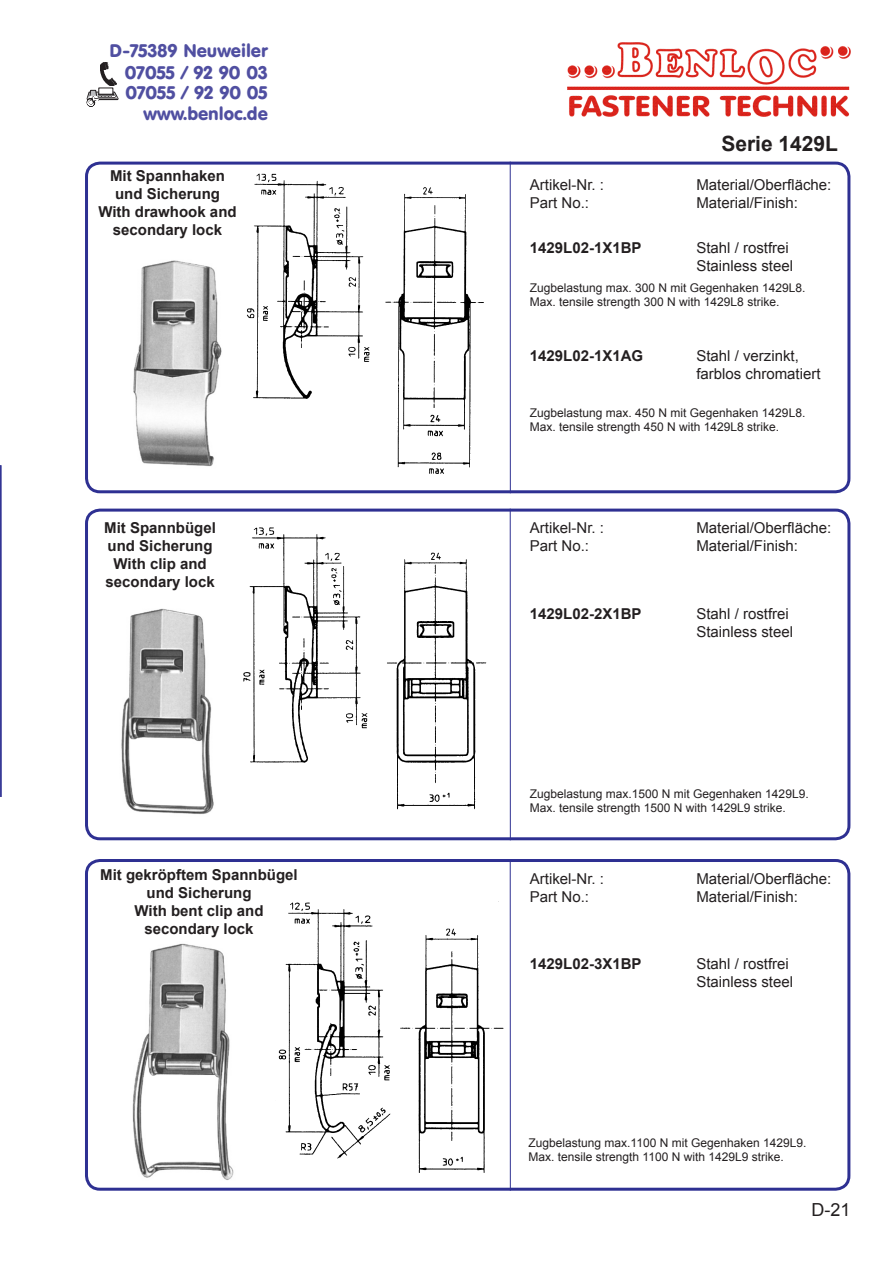
<style>
.page{position:relative;width:893px;height:1263px;background:#fff}
.page>*{position:absolute;margin:0;border:0;box-sizing:border-box;transform-origin:0 0}
.t1{font:700 21px "Arial";color:#231f20}
.t2{font:18px/22.2px "VAG Rounded BT";color:#504fa1;text-align:right}
.t3{font:18px "Arial";color:#231f20}
.t4{font:15px/18px "Arial";color:#231f20}
.t5{font:700 15px/18px "Arial";color:#231f20;text-align:center}
.t6{font:12px "Arial";color:#231f20}
</style>
<div class="page">
<img style="left:567px;top:43px;width:283px;height:74px">
<svg style="left:87px;top:90px;width:31px;height:16px"></svg>
<img style="left:100px;top:63px;width:16px;height:22px">
<div style="left:85px;top:162px;width:765px;height:331px;border:3px solid #2e3092;border-radius:14px"></div>
<div style="left:85px;top:509px;width:765px;height:331px;border:3px solid #2e3092;border-radius:14px"></div>
<div style="left:85px;top:859px;width:765px;height:332px;border:3px solid #2e3092;border-radius:14px"></div>
<hr style="left:0;top:465px;width:1px;height:332px;background:#2e3092">
<hr style="left:510px;top:162px;width:1px;height:331px;background:#2e3092">
<hr style="left:510px;top:509px;width:1px;height:331px;background:#2e3092">
<hr style="left:510px;top:859px;width:1px;height:332px;background:#2e3092">
<img style="left:133px;top:260px;width:89px;height:207px">
<img style="left:246px;top:173px;width:238px;height:301px">
<img style="left:121px;top:608px;width:93px;height:206px">
<img style="left:243px;top:527px;width:244px;height:283px">
<img style="left:132px;top:943px;width:102px;height:237px">
<img style="left:278px;top:901px;width:225px;height:272px">
<h2 class="t2" style="left:110px;top:39px;width:160px">D-75389 Neuweiler<br>07055 / 92 90 03</h2>
<h2 class="t2" style="left:125px;top:83px;width:144px;line-height:20.2px">07055 / 92 90 05 www.benloc.de</h2>
<p class="t5" style="left:110px;top:167px;width:117px">Mit Spannhaken</p>
<p class="t5" style="left:115px;top:185px;width:107px">und Sicherung</p>
<p class="t5" style="left:98px;top:203px;width:140px">With drawhook and secondary lock</p>
<p class="t5" style="left:104px;top:519px;width:113px">Mit Spannbügel</p>
<p class="t5" style="left:108px;top:537px;width:107px">und Sicherung</p>
<p class="t5" style="left:114px;top:555px;width:95px">With clip and</p>
<p class="t5" style="left:105px;top:573px;width:111px">secondary lock</p>
<p class="t5" style="left:100px;top:866px;width:199px">Mit gekröpftem Spannbügel</p>
<p class="t5" style="left:146px;top:884px;width:107px">und Sicherung</p>
<p class="t5" style="left:134px;top:902px;width:131px">With bent clip and</p>
<p class="t5" style="left:144px;top:920px;width:111px">secondary lock</p>
<p class="t1" style="left:721px;top:130px;width:118px">Serie 1429L</p>
<p class="t4" style="left:530px;top:175px;width:76px">Artikel-Nr. :</p>
<p class="t4" style="left:696px;top:175px;width:137px">Material/Oberfläche:</p>
<p class="t4" style="left:530px;top:193px;width:61px">Part No.:</p>
<p class="t4" style="left:696px;top:193px;width:103px">Material/Finish:</p>
<p class="t5" style="left:530px;top:239px;width:113px">1429L02-1X1BP</p>
<p class="t4" style="left:696px;top:238px;width:98px">Stahl / rostfrei<br>Stainless steel</p>
<p class="t6" style="left:530px;top:280px;width:277px">Zugbelastung max. 300 N mit Gegenhaken 1429L8.</p>
<p class="t6" style="left:530px;top:294px;width:251px">Max. tensile strength 300 N with 1429L8 strike.</p>
<p class="t5" style="left:530px;top:347px;width:115px">1429L02-1X1AG</p>
<p class="t4" style="left:696px;top:346px;width:104px">Stahl / verzinkt,</p>
<p class="t4" style="left:696px;top:364px;width:126px">farblos chromatiert</p>
<p class="t6" style="left:530px;top:405px;width:277px">Zugbelastung max. 450 N mit Gegenhaken 1429L8.</p>
<p class="t6" style="left:530px;top:419px;width:251px">Max. tensile strength 450 N with 1429L8 strike.</p>
<p class="t4" style="left:530px;top:519px;width:76px">Artikel-Nr. :</p>
<p class="t4" style="left:696px;top:519px;width:137px">Material/Oberfläche:</p>
<p class="t4" style="left:530px;top:537px;width:61px">Part No.:</p>
<p class="t4" style="left:696px;top:537px;width:103px">Material/Finish:</p>
<p class="t5" style="left:530px;top:605px;width:113px">1429L02-2X1BP</p>
<p class="t4" style="left:696px;top:604px;width:98px">Stahl / rostfrei<br>Stainless steel</p>
<p class="t6" style="left:530px;top:786px;width:280px">Zugbelastung max.1500 N mit Gegenhaken 1429L9.</p>
<p class="t6" style="left:530px;top:800px;width:258px">Max. tensile strength 1500 N with 1429L9 strike.</p>
<p class="t4" style="left:530px;top:869px;width:76px">Artikel-Nr. :</p>
<p class="t4" style="left:696px;top:869px;width:137px">Material/Oberfläche:</p>
<p class="t4" style="left:530px;top:887px;width:61px">Part No.:</p>
<p class="t4" style="left:696px;top:887px;width:103px">Material/Finish:</p>
<p class="t5" style="left:530px;top:955px;width:113px">1429L02-3X1BP</p>
<p class="t4" style="left:696px;top:955px;width:98px">Stahl / rostfrei<br>Stainless steel</p>
<p class="t6" style="left:529px;top:1135px;width:279px">Zugbelastung max.1100 N mit Gegenhaken 1429L9.</p>
<p class="t6" style="left:529px;top:1149px;width:257px">Max. tensile strength 1100 N with 1429L9 strike.</p>
<h2 class="t3" style="left:811px;top:1198px;width:41px">D-21</h2>
</div>
